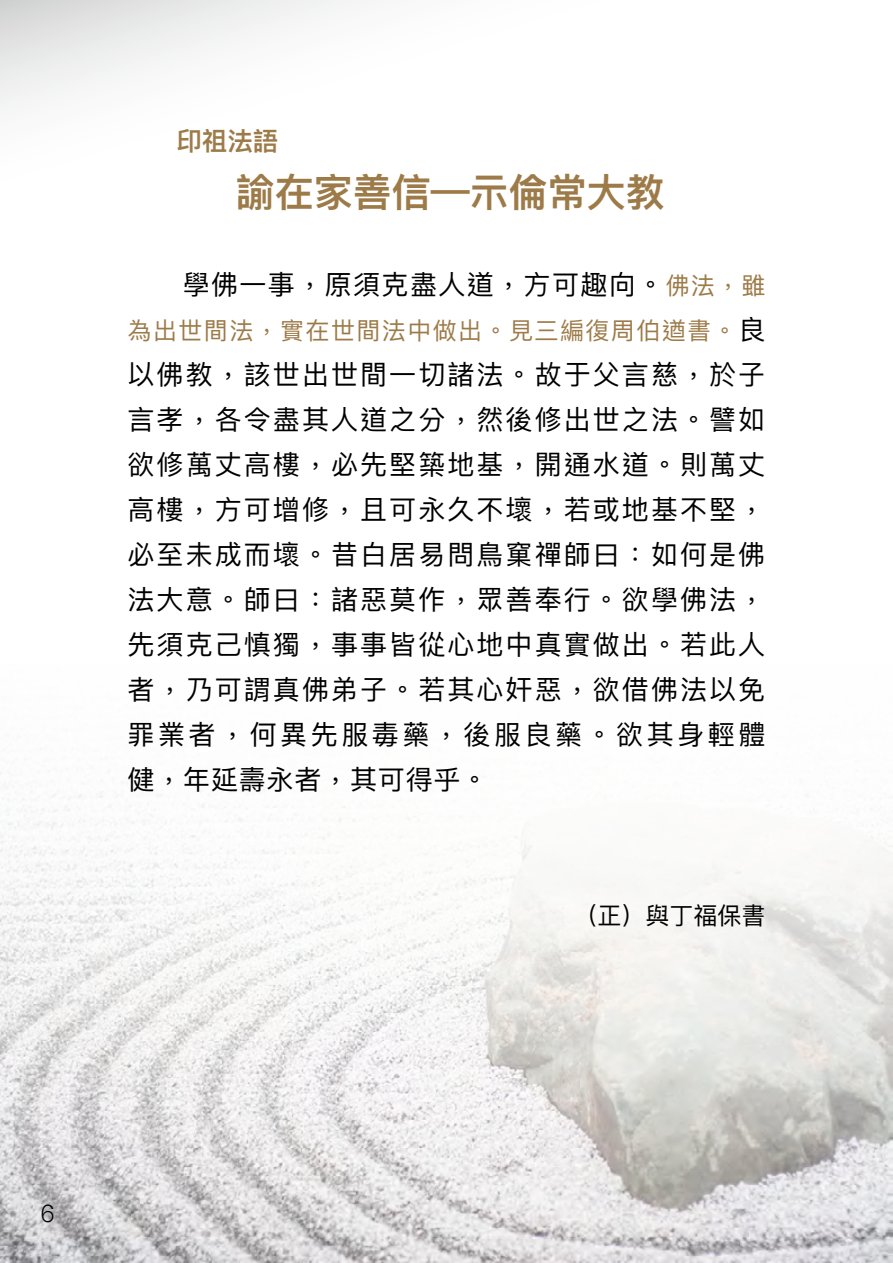
<style>
.page{position:relative;width:893px;height:1263px;background:#fff}
.page>*{position:absolute;margin:0;border:0;box-sizing:border-box;transform-origin:0 0}
.t1{font:600 39px "Ping Fang TC";color:#9d7b49}
.t2{font:27px/45px "Ping Fang TC";letter-spacing:.075em;color:#000;text-align:justify}
.t3{font:27px "Ping Fang TC";letter-spacing:.05em;color:#000}
.t4{font:600 25.5px "Ping Fang SC";color:#9d7b49}
.t5{font:24px "Ping Fang TC";letter-spacing:.06em;color:#9d7b49}
.t6{font:24px "Ping Fang TC";color:#000}
.t7{font:300 24px "Ping Fang TC";color:#000}
.s1{font-size:24px;color:#9d7b49}
.s2{font-size:27px;color:#000}
</style>
<div class="page">
<img style="left:0;top:773px;width:893px;height:490px">
<p class="t4" style="left:176px;top:125px;width:103px">印祖法語</p>
<h1 class="t1" style="left:236px;top:168px;width:431px">諭在家善信—示倫常大教</h1>
<p class="t3" style="left:128px;top:267px;width:639px">　　學佛一事，原須克盡人道，方可趣向。<span class="s1">佛法，雖</span></p>
<p class="t5" style="left:128px;top:315px;width:639px">為出世間法，實在世間法中做出。見三編復周伯遒書。<span class="s2">良</span></p>
<p class="t2" style="left:128px;top:351px;width:639px">以佛教，該世出世間一切諸法。故于父言慈，於子言孝，各令盡其人道之分，然後修出世之法。譬如欲修萬丈高樓，必先堅築地基，開通水道。則萬丈高樓，方可增修，且可永久不壞，若或地基不堅，必至未成而壞。昔白居易問鳥窠禪師曰：如何是佛法大意。師曰：諸惡莫作，眾善奉行。欲學佛法，先須克己慎獨，事事皆從心地中真實做出。若此人者，乃可謂真佛弟子。若其心奸惡，欲借佛法以免罪業者，何異先服毒藥，後服良藥。欲其身輕體健，年延壽永者，其可得乎。</p>
<p class="t6" style="left:573px;top:900px;width:193px">（正）與丁福保書</p>
<p class="t7" style="left:40px;top:1198px;width:16px">6</p>
</div>
